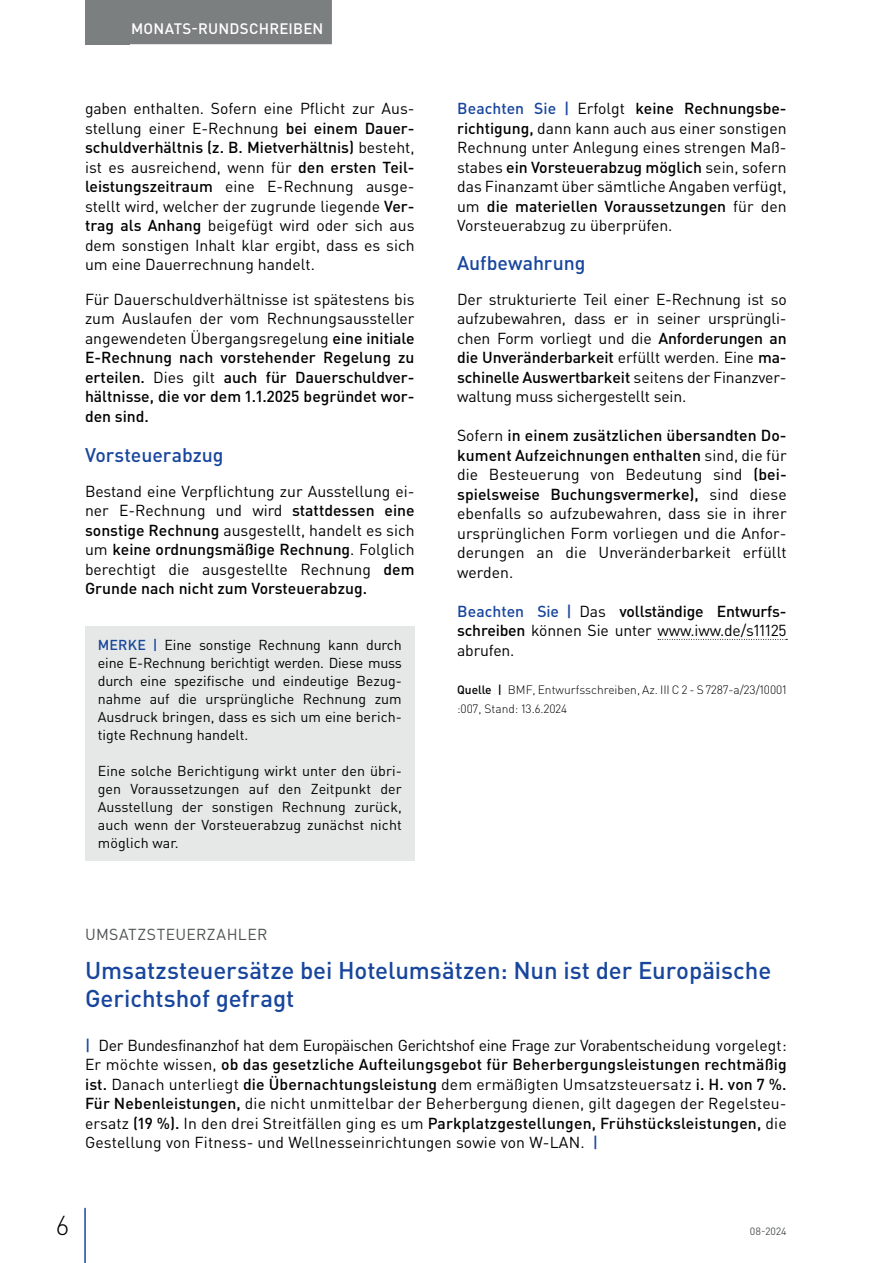
<style>
.page{position:relative;width:893px;height:1263px;background:#fff}
.page>*{position:absolute;margin:0;border:0;box-sizing:border-box;transform-origin:0 0}
.t1{font:300 27px "DIN Pro";color:#000001}
.t2{font:500 24px/28.5px "DIN Pro";letter-spacing:-.005em;color:#18469d}
.t3{font:500 19.5px "DIN Pro";letter-spacing:-.005em;color:#18469d}
.t4{font:15.75px/19.5px "DIN Pro";color:#000001;text-align:justify}
.t5{font:500 15.75px/19.5px "DIN Pro";color:#000001;text-align:justify}
.t6{font:15.75px "DIN Pro";letter-spacing:.025em;color:#4f5253}
.t7{font:500 15px "DIN Pro";letter-spacing:.015em;color:#fff}
.t8{font:14.25px/18px "DIN Pro";color:#000001;text-align:justify}
.t9{font:300 12px/19.5px "DIN Pro";color:#000001}
.t10{font:10.5px "DIN Pro";color:#4f5253}
.s1{font-weight:500}
.s2{font-weight:400}
.s3{font-weight:500;color:#18469d}
</style>
<div class="page">
<div style="left:85px;top:0;width:45px;height:44px;background:#7c7f80"></div>
<hr style="left:84px;top:1208px;width:2px;height:55px;background:#18469d">
<div style="left:122px;top:0;width:210px;height:44px;background:#7c7f80"></div>
<div style="left:85px;top:626px;width:330px;height:234px;background:#e6e8e7"></div>
<svg style="left:658px;top:639px;width:129px;height:1px"></svg>
<p class="t7" style="left:131px;top:18px;width:194px">MONATS-RUNDSCHREIBEN</p>
<p class="t4" style="left:85px;top:98px;width:331px">gaben enthalten. Sofern eine Pflicht zur Aus&shy;stellung einer E-Rechnung <span class="s1">bei einem Dauer&shy;schuldverhältnis (z. B. Mietverhältnis)</span> besteht, ist es ausreichend, wenn für <span class="s1">den ersten Teil&shy;leistungszeitraum</span> eine E-Rechnung ausge&shy;stellt wird, welcher der zugrunde liegende <span class="s1">Ver&shy;trag als Anhang</span> beigefügt wird oder sich aus dem sonstigen Inhalt klar ergibt, dass es sich um eine Dauerrechnung handelt.</p>
<p class="t5" style="left:85px;top:289px;width:331px"><span class="s2">Für Dauerschuldverhältnisse ist spätestens bis zum Auslaufen der vom Rechnungsaussteller angewendeten Übergangsregelung</span> eine initiale E-Rechnung nach vorstehender Regelung zu erteilen. <span class="s2">Dies gilt</span> auch für Dauerschuldver&shy;hältnisse, die vor dem 1.1.2025 begründet wor&shy;den sind.</p>
<p class="t3" style="left:85px;top:442px;width:140px">Vorsteuerabzug</p>
<p class="t4" style="left:85px;top:481px;width:331px">Bestand eine Verpflichtung zur Ausstellung ei&shy;ner E-Rechnung und wird <span class="s1">stattdessen eine sonstige Rechnung</span> ausgestellt, handelt es sich um <span class="s1">keine ordnungsmäßige Rechnung</span>. Folglich berechtigt die ausgestellte Rechnung <span class="s1">dem Grunde nach nicht zum Vorsteuerabzug.</span></p>
<p class="t8" style="left:98px;top:635px;width:306px"><span class="s3">MERKE |</span> Eine sonstige Rechnung kann durch eine E-Rechnung berichtigt werden. Diese muss durch eine spezifische und eindeutige Bezug&shy;nahme auf die ursprüngliche Rechnung zum Ausdruck bringen, dass es sich um eine berich&shy;tigte Rechnung handelt.</p>
<p class="t8" style="left:98px;top:761px;width:306px">Eine solche Berichtigung wirkt unter den übri&shy;gen Voraussetzungen auf den Zeitpunkt der Ausstellung der sonstigen Rechnung zurück, auch wenn der Vorsteuerabzug zunächst nicht möglich war.</p>
<p class="t4" style="left:457px;top:98px;width:331px"><span class="s3">Beachten Sie |</span> Erfolgt <span class="s1">keine Rechnungsbe&shy;richtigung,</span> dann kann auch aus einer sonstigen Rechnung unter Anlegung eines strengen Maß&shy;stabes <span class="s1">ein Vorsteuerabzug möglich</span> sein, sofern das Finanzamt über sämtliche Angaben verfügt, um <span class="s1">die materiellen Voraussetzungen</span> für den Vorsteuerabzug zu überprüfen.</p>
<p class="t3" style="left:457px;top:250px;width:130px">Aufbewahrung</p>
<p class="t4" style="left:457px;top:289px;width:331px">Der strukturierte Teil einer E-Rechnung ist so aufzubewahren, dass er in seiner ursprüngli&shy;chen Form vorliegt und die <span class="s1">Anforderungen an die Unveränderbarkeit</span> erfüllt werden. Eine <span class="s1">ma&shy;schinelle Auswertbarkeit</span> seitens der Finanzver&shy;waltung muss sichergestellt sein.</p>
<p class="t4" style="left:457px;top:425px;width:331px">Sofern <span class="s1">in einem zusätzlichen übersandten Do&shy;kument Aufzeichnungen enthalten</span> sind, die für die Besteuerung von Bedeutung sind <span class="s1">(bei&shy;spielsweise Buchungsvermerke),</span> sind diese ebenfalls so aufzubewahren, dass sie in ihrer ursprünglichen Form vorliegen und die Anfor&shy;derungen an die Unveränderbarkeit erfüllt werden.</p>
<p class="t4" style="left:457px;top:601px;width:331px"><span class="s3">Beachten Sie |</span> Das <span class="s1">vollständige Entwurfs&shy;schreiben</span> können Sie unter www.iww.de/s11125 abrufen.</p>
<p class="t9" style="left:457px;top:679px;width:331px"><span class="s1">Quelle |</span> BMF, Entwurfsschreiben, Az. III C 2 - S 7287-a/23/10001 :007, Stand: 13.6.2024</p>
<p class="t6" style="left:85px;top:923px;width:184px">UMSATZSTEUERZAHLER</p>
<h2 class="t2" style="left:85px;top:955px;width:688px">Umsatzsteuersätze bei Hotelumsätzen: Nun ist der Europäische<br>Gerichtshof gefragt</h2>
<p class="t4" style="left:85px;top:1035px;width:703px"><span class="s3">|</span> Der Bundesfinanzhof hat dem Europäischen Gerichtshof eine Frage zur Vorabentscheidung vorgelegt:<br>Er möchte wissen, <span class="s1">ob das gesetzliche Aufteilungsgebot für Beherbergungsleistungen rechtmäßig ist.</span> Danach unterliegt <span class="s1">die Übernachtungsleistung</span> dem ermäßigten Umsatzsteuersatz <span class="s1">i. H. von 7 %.<br>Für Nebenleistungen,</span> die nicht unmittelbar der Beherbergung dienen, gilt dagegen der Regelsteu&shy;ersatz <span class="s1">(19 %).</span> In den drei Streitfällen ging es um <span class="s1">Parkplatzgestellungen, Frühstücksleistungen,</span> die Gestellung von Fitness- und Wellnesseinrichtungen sowie von W-LAN. <span class="s3">|</span></p>
<h1 class="t1" style="left:56px;top:1207px;width:14px">6</h1>
<p class="t10" style="left:750px;top:1224px;width:38px">08-2024</p>
</div>
